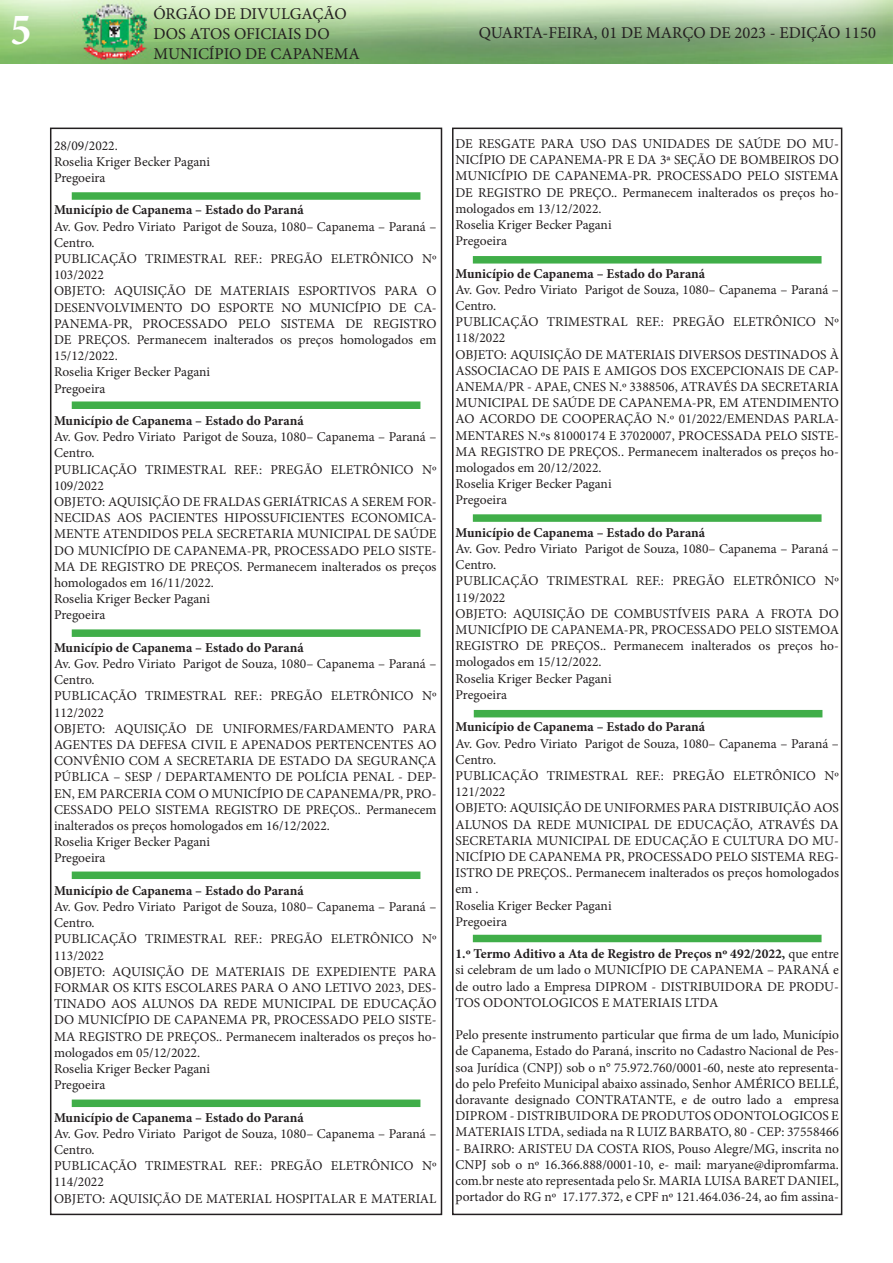
<style>
.page{position:relative;width:893px;height:1263px;background:#fff}
.page>*{position:absolute;margin:0;border:0;box-sizing:border-box;transform-origin:0 0}
.t1{font:700 condensed 45px "Minion Pro";color:#fff}
.t2{font:16.5px/19.8px "Minion Pro";color:#231f20}
.t3{font:13.5px/16.2px "Minion Pro";color:#231f20}
.t4{font:700 13.5px "Minion Pro";color:#231f20}
.s1{font-weight:700}
</style>
<div class="page">
<div style="left:50px;top:128px;width:392px;height:1087px;border:2px solid #231f20"></div>
<img style="left:0;top:0;width:893px;height:64px">
<div style="left:452px;top:128px;width:390px;height:1087px;border:2px solid #231f20"></div>
<div style="left:72px;top:401px;width:348px;height:8px;background:#40ae49"></div>
<div style="left:72px;top:192px;width:348px;height:8px;background:#40ae49"></div>
<div style="left:72px;top:629px;width:348px;height:8px;background:#40ae49"></div>
<div style="left:72px;top:871px;width:348px;height:8px;background:#40ae49"></div>
<div style="left:474px;top:710px;width:348px;height:7px;background:#40ae49"></div>
<div style="left:72px;top:1099px;width:348px;height:8px;background:#40ae49"></div>
<div style="left:473px;top:256px;width:348px;height:8px;background:#40ae49"></div>
<div style="left:473px;top:514px;width:348px;height:8px;background:#40ae49"></div>
<div style="left:473px;top:935px;width:348px;height:7px;background:#40ae49"></div>
<h1 class="t1" style="left:11px;top:-1px;width:22px">5</h1>
<p class="t2" style="left:153px;top:4px;width:208px">ÓRGÃO DE DIVULGAÇÃO<br>DOS ATOS OFICIAIS DO<br>MUNICÍPIO DE CAPANEMA</p>
<p class="t2" style="left:479px;top:23px;width:399px">QUARTA-FEIRA, 01 DE MARÇO DE 2023 - EDIÇÃO 1150</p>
<p class="t3" style="left:54px;top:137px;width:65px">28/09/2022.</p>
<p class="t3" style="left:54px;top:153px;width:158px">Roselia Kriger Becker Pagani</p>
<p class="t3" style="left:54px;top:170px;width:53px">Pregoeira</p>
<p class="t4" style="left:54px;top:200px;width:251px">Município de Capanema – Estado do Paraná</p>
<p class="t3" style="left:54px;top:218px;width:384px">Av. Gov. Pedro Viriato Parigot de Souza, 1080– Capanema – Paraná –<br>Centro.</p>
<p class="t3" style="left:54px;top:251px;width:384px">PUBLICAÇÃO TRIMESTRAL REF.: PREGÃO ELETRÔNICO Nº<br>103/2022</p>
<p class="t3" style="left:54px;top:283px;width:384px;text-align:justify">OBJETO: AQUISIÇÃO DE MATERIAIS ESPORTIVOS PARA O DESENVOLVIMENTO DO ESPORTE NO MUNICÍPIO DE CA-PANEMA-PR, PROCESSADO PELO SISTEMA DE REGISTRO DE PREÇOS. Permanecem inalterados os preços homologados em 15/12/2022.</p>
<p class="t3" style="left:54px;top:364px;width:158px">Roselia Kriger Becker Pagani</p>
<p class="t3" style="left:54px;top:380px;width:53px">Pregoeira</p>
<p class="t4" style="left:54px;top:411px;width:251px">Município de Capanema – Estado do Paraná</p>
<p class="t3" style="left:54px;top:429px;width:384px">Av. Gov. Pedro Viriato Parigot de Souza, 1080– Capanema – Paraná –<br>Centro.</p>
<p class="t3" style="left:54px;top:461px;width:384px">PUBLICAÇÃO TRIMESTRAL REF.: PREGÃO ELETRÔNICO Nº<br>109/2022</p>
<p class="t3" style="left:54px;top:494px;width:384px;text-align:justify">OBJETO: AQUISIÇÃO DE FRALDAS GERIÁTRICAS A SEREM FOR-NECIDAS AOS PACIENTES HIPOSSUFICIENTES ECONOMICA-MENTE ATENDIDOS PELA SECRETARIA MUNICIPAL DE SAÚDE DO MUNICÍPIO DE CAPANEMA-PR, PROCESSADO PELO SISTE-MA DE REGISTRO DE PREÇOS. Permanecem inalterados os preços homologados em 16/11/2022.</p>
<p class="t3" style="left:54px;top:591px;width:158px">Roselia Kriger Becker Pagani</p>
<p class="t3" style="left:54px;top:607px;width:53px">Pregoeira</p>
<p class="t4" style="left:54px;top:638px;width:251px">Município de Capanema – Estado do Paraná</p>
<p class="t3" style="left:54px;top:656px;width:384px">Av. Gov. Pedro Viriato Parigot de Souza, 1080– Capanema – Paraná –<br>Centro.</p>
<p class="t3" style="left:54px;top:688px;width:384px">PUBLICAÇÃO TRIMESTRAL REF.: PREGÃO ELETRÔNICO Nº<br>112/2022</p>
<p class="t3" style="left:54px;top:720px;width:384px;text-align:justify">OBJETO: AQUISIÇÃO DE UNIFORMES/FARDAMENTO PARA AGENTES DA DEFESA CIVIL E APENADOS PERTENCENTES AO CONVÊNIO COM A SECRETARIA DE ESTADO DA SEGURANÇA PÚBLICA – SESP / DEPARTAMENTO DE POLÍCIA PENAL - DEP-EN, EM PARCERIA COM O MUNICÍPIO DE CAPANEMA/PR, PRO-CESSADO PELO SISTEMA REGISTRO DE PREÇOS.. Permanecem inalterados os preços homologados em 16/12/2022.</p>
<p class="t3" style="left:54px;top:834px;width:158px">Roselia Kriger Becker Pagani</p>
<p class="t3" style="left:54px;top:850px;width:53px">Pregoeira</p>
<p class="t4" style="left:54px;top:881px;width:251px">Município de Capanema – Estado do Paraná</p>
<p class="t3" style="left:54px;top:899px;width:384px">Av. Gov. Pedro Viriato Parigot de Souza, 1080– Capanema – Paraná –<br>Centro.</p>
<p class="t3" style="left:54px;top:931px;width:384px">PUBLICAÇÃO TRIMESTRAL REF.: PREGÃO ELETRÔNICO Nº<br>113/2022</p>
<p class="t3" style="left:54px;top:963px;width:384px;text-align:justify">OBJETO: AQUISIÇÃO DE MATERIAIS DE EXPEDIENTE PARA FORMAR OS KITS ESCOLARES PARA O ANO LETIVO 2023, DES-TINADO AOS ALUNOS DA REDE MUNICIPAL DE EDUCAÇÃO DO MUNICÍPIO DE CAPANEMA PR, PROCESSADO PELO SISTE-MA REGISTRO DE PREÇOS.. Permanecem inalterados os preços ho&shy;mologados em 05/12/2022.</p>
<p class="t3" style="left:54px;top:1061px;width:158px">Roselia Kriger Becker Pagani</p>
<p class="t3" style="left:54px;top:1077px;width:53px">Pregoeira</p>
<p class="t4" style="left:54px;top:1108px;width:251px">Município de Capanema – Estado do Paraná</p>
<p class="t3" style="left:54px;top:1125px;width:384px">Av. Gov. Pedro Viriato Parigot de Souza, 1080– Capanema – Paraná –<br>Centro.</p>
<p class="t3" style="left:54px;top:1158px;width:384px">PUBLICAÇÃO TRIMESTRAL REF.: PREGÃO ELETRÔNICO Nº<br>114/2022</p>
<p class="t3" style="left:54px;top:1190px;width:384px">OBJETO: AQUISIÇÃO DE MATERIAL HOSPITALAR E MATERIAL</p>
<p class="t3" style="left:455px;top:136px;width:385px;text-align:justify">DE RESGATE PARA USO DAS UNIDADES DE SAÚDE DO MU-NICÍPIO DE CAPANEMA-PR E DA 3ª SEÇÃO DE BOMBEIROS DO MUNICÍPIO DE CAPANEMA-PR. PROCESSADO PELO SISTEMA DE REGISTRO DE PREÇO.. Permanecem inalterados os preços ho&shy;mologados em 13/12/2022.</p>
<p class="t3" style="left:455px;top:217px;width:158px">Roselia Kriger Becker Pagani</p>
<p class="t3" style="left:455px;top:233px;width:53px">Pregoeira</p>
<p class="t4" style="left:455px;top:264px;width:251px">Município de Capanema – Estado do Paraná</p>
<p class="t3" style="left:455px;top:281px;width:385px">Av. Gov. Pedro Viriato Parigot de Souza, 1080– Capanema – Paraná –<br>Centro.</p>
<p class="t3" style="left:455px;top:314px;width:385px">PUBLICAÇÃO TRIMESTRAL REF.: PREGÃO ELETRÔNICO Nº<br>118/2022</p>
<p class="t3" style="left:455px;top:346px;width:385px;text-align:justify">OBJETO: AQUISIÇÃO DE MATERIAIS DIVERSOS DESTINADOS À ASSOCIACAO DE PAIS E AMIGOS DOS EXCEPCIONAIS DE CAP-ANEMA/PR - APAE, CNES N.º 3388506, ATRAVÉS DA SECRETARIA MUNICIPAL DE SAÚDE DE CAPANEMA-PR, EM ATENDIMENTO AO ACORDO DE COOPERAÇÃO N.º 01/2022/EMENDAS PARLA-MENTARES N.ºs 81000174 E 37020007, PROCESSADA PELO SISTE-MA REGISTRO DE PREÇOS.. Permanecem inalterados os preços ho&shy;mologados em 20/12/2022.</p>
<p class="t3" style="left:455px;top:476px;width:158px">Roselia Kriger Becker Pagani</p>
<p class="t3" style="left:455px;top:492px;width:53px">Pregoeira</p>
<p class="t4" style="left:455px;top:523px;width:251px">Município de Capanema – Estado do Paraná</p>
<p class="t3" style="left:455px;top:541px;width:385px">Av. Gov. Pedro Viriato Parigot de Souza, 1080– Capanema – Paraná –<br>Centro.</p>
<p class="t3" style="left:455px;top:573px;width:385px">PUBLICAÇÃO TRIMESTRAL REF.: PREGÃO ELETRÔNICO Nº<br>119/2022</p>
<p class="t3" style="left:455px;top:605px;width:385px;text-align:justify">OBJETO: AQUISIÇÃO DE COMBUSTÍVEIS PARA A FROTA DO MUNICÍPIO DE CAPANEMA-PR, PROCESSADO PELO SISTEMOA REGISTRO DE PREÇOS.. Permanecem inalterados os preços ho&shy;mologados em 15/12/2022.</p>
<p class="t3" style="left:455px;top:670px;width:158px">Roselia Kriger Becker Pagani</p>
<p class="t3" style="left:455px;top:686px;width:53px">Pregoeira</p>
<p class="t4" style="left:455px;top:717px;width:251px">Município de Capanema – Estado do Paraná</p>
<p class="t3" style="left:455px;top:735px;width:385px">Av. Gov. Pedro Viriato Parigot de Souza, 1080– Capanema – Paraná –<br>Centro.</p>
<p class="t3" style="left:455px;top:767px;width:385px">PUBLICAÇÃO TRIMESTRAL REF.: PREGÃO ELETRÔNICO Nº<br>121/2022</p>
<p class="t3" style="left:455px;top:800px;width:385px;text-align:justify">OBJETO: AQUISIÇÃO DE UNIFORMES PARA DISTRIBUIÇÃO AOS ALUNOS DA REDE MUNICIPAL DE EDUCAÇÃO, ATRAVÉS DA SECRETARIA MUNICIPAL DE EDUCAÇÃO E CULTURA DO MU-NICÍPIO DE CAPANEMA PR, PROCESSADO PELO SISTEMA REG-ISTRO DE PREÇOS.. Permanecem inalterados os preços homologados em .</p>
<p class="t3" style="left:455px;top:897px;width:158px">Roselia Kriger Becker Pagani</p>
<p class="t3" style="left:455px;top:913px;width:53px">Pregoeira</p>
<p class="t3" style="left:455px;top:946px;width:385px;text-align:justify"><span class="s1">1.º Termo Aditivo a Ata de Registro de Preços nº 492/2022,</span> que entre si celebram de um lado o MUNICÍPIO DE CAPANEMA – PARANÁ e de outro lado a Empresa DIPROM - DISTRIBUIDORA DE PRODU-TOS ODONTOLOGICOS E MATERIAIS LTDA</p>
<p class="t3" style="left:455px;top:1027px;width:385px;text-align:justify">Pelo presente instrumento particular que firma de um lado, Município de Capanema, Estado do Paraná, inscrito no Cadastro Nacional de Pes&shy;soa Jurídica (CNPJ) sob o n° 75.972.760/0001-60, neste ato representa&shy;do pelo Prefeito Municipal abaixo assinado, Senhor AMÉRICO BELLÉ, doravante designado CONTRATANTE, e de outro lado a empresa DIPROM - DISTRIBUIDORA DE PRODUTOS ODONTOLOGICOS E MATERIAIS LTDA, sediada na R LUIZ BARBATO, 80 - CEP: 37558466</p>
<p class="t3" style="left:455px;top:1140px;width:385px;text-align:justify">- BAIRRO: ARISTEU DA COSTA RIOS, Pouso Alegre/MG, inscrita no CNPJ sob o nº 16.366.888/0001-10, e- mail: maryane@dipromfarma. com.br neste ato representada pelo Sr. MARIA LUISA BARET DANIEL, portador do RG nº 17.177.372, e CPF nº 121.464.036-24, ao fim assina-</p>
</div>
